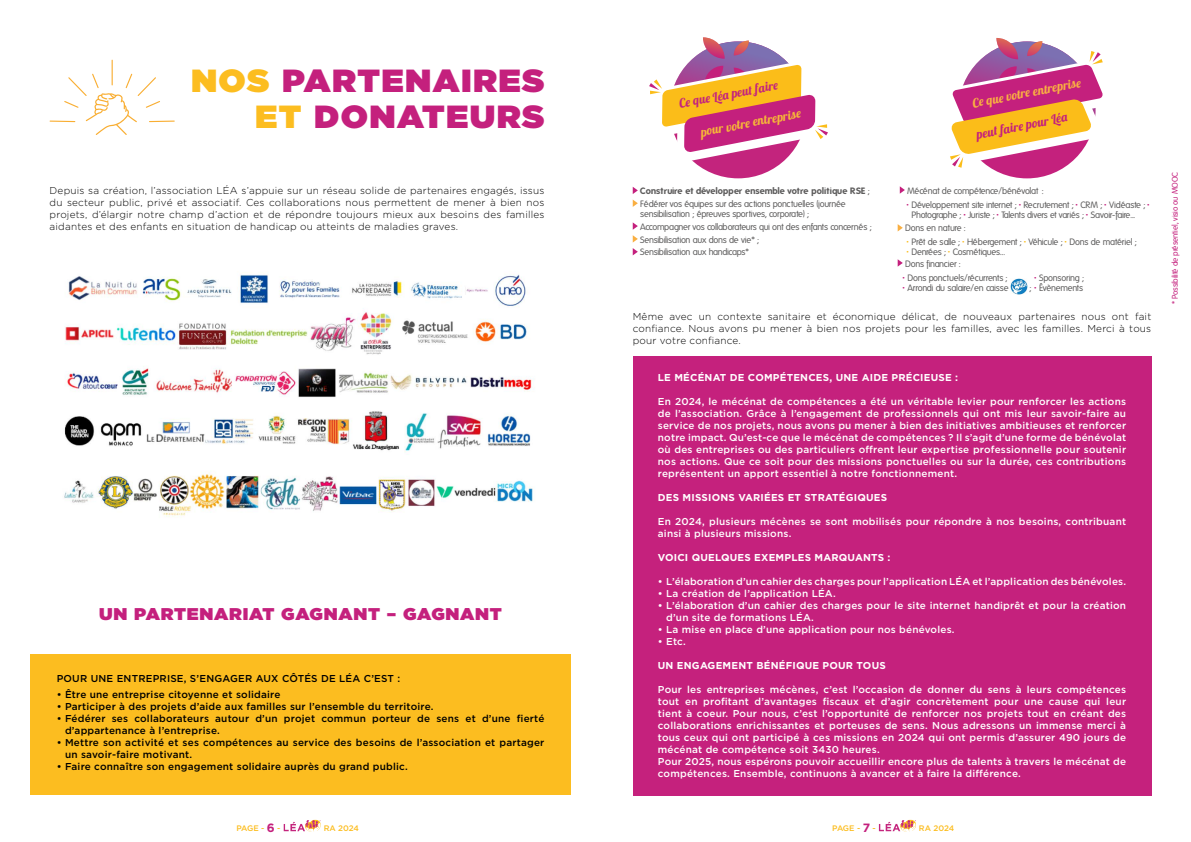
<style>
.page{position:relative;width:1191px;height:842px;background:#fff}
.page>*{position:absolute;margin:0;border:0;box-sizing:border-box;transform-origin:0 0}
.texte{font:900 32px/36px "Gotham";letter-spacing:.04em;color:#c4207d;text-align:right;scale:1.05 1}
.texte-2{font:900 17px "Gotham";letter-spacing:.04em;color:#c4207d;scale:1.05 1}
.texte-3{font:12.6px "Lobster 1.4";color:#f9af42}
.texte-4{font:12.6px "Lobster 1.4";color:#f6b638}
.texte-5{font:12.6px "Lobster 1.4";color:#c4247d}
.texte-6{font:12.6px "Lobster 1.4";color:#c4207d}
.sous_catégories_TDM{font:500 10px/12px "Gotham";letter-spacing:.02em;color:#fff}
.sous_catégories_TDM-2{font:300 10px/12px "Gotham";letter-spacing:.02em;color:#000;text-align:justify}
.sous_catégories_TDM-3{font:500 10px/12px "Gotham";letter-spacing:.02em;color:#000}
.sous_catégories_TDM-4{font:700 10px "Gotham";letter-spacing:.02em;color:#fff}
.t1{font:9px/10px "Folks";letter-spacing:-.035em;color:#5e5d5d}
.t2{font:700 9px "Folks";color:#5e5d5d}
.t3{font:8px "Folks";letter-spacing:-.03em;color:#c4207d}
.t4{font:500 8px "Gotham";letter-spacing:-.01em;color:#fcbd20}
.s1{color:#fcbd20}
.s2{font-weight:400}
.s3{color:#c4207d}
.s4{color:#fbbd19}
.s5{color:#fbbc24}
.s6{font-weight:700;font-size:12px;color:#c4207d}
</style>
<div class="page">
<div style="left:633px;top:356px;width:518px;height:439px;background:#c5217d"></div>
<div style="left:30px;top:654px;width:541px;height:141px;background:#fcbd20"></div>
<svg style="left:671px;top:160px;width:155px;height:636px"></svg>
<svg style="left:649px;top:37px;width:179px;height:123px"></svg>
<svg style="left:950px;top:38px;width:153px;height:141px"></svg>
<svg style="left:633px;top:187px;width:5px;height:7px"></svg>
<svg style="left:633px;top:200px;width:5px;height:7px"></svg>
<svg style="left:633px;top:222px;width:5px;height:33px"></svg>
<img style="left:64px;top:274px;width:470px;height:243px">
<svg style="left:50px;top:60px;width:125px;height:75px"></svg>
<svg style="left:899px;top:186px;width:6px;height:8px"></svg>
<svg style="left:897px;top:224px;width:5px;height:7px"></svg>
<svg style="left:897px;top:259px;width:5px;height:8px"></svg>
<img style="left:1011px;top:279px;width:16px;height:16px">
<svg style="left:283px;top:820px;width:38px;height:12px"></svg>
<svg style="left:878px;top:820px;width:38px;height:12px"></svg>
<p class="texte" style="left:191px;top:63px;width:338px"><span class="s1">NOS</span> PARTENAIRES<br><span class="s1">ET</span> DONATEURS</p>
<p class="sous_catégories_TDM-2" style="left:50px;top:184px;width:496px">Depuis sa création, l’association LÉA s’appuie sur un réseau solide de partenaires engagés, issus du secteur public, privé et associatif. Ces collaborations nous permettent de mener à bien nos projets, d’élargir notre champ d’action et de répondre toujours mieux aux besoins des familles aidantes et des enfants en situation de handicap ou atteints de maladies graves.</p>
<p class="texte-2" style="left:99px;top:601px;width:385px">UN PARTENARIAT GAGNANT – GAGNANT</p>
<p class="sous_catégories_TDM-3" style="left:57px;top:672px;width:345px">POUR UNE ENTREPRISE, S’ENGAGER AUX CÔTÉS DE LÉA C’EST :</p>
<p class="sous_catégories_TDM-3" style="left:57px;top:688px;width:225px">• Être une entreprise citoyenne et solidaire</p>
<p class="sous_catégories_TDM-3" style="left:57px;top:700px;width:378px">• Participer à des projets d’aide aux familles sur l’ensemble du territoire.</p>
<p class="sous_catégories_TDM-3" style="left:65px;top:712px;width:481px;text-indent:-8px">• Fédérer ses collaborateurs autour d’un projet commun porteur de sens et d’une fierté d’appartenance à l’entreprise.</p>
<p class="sous_catégories_TDM-3" style="left:65px;top:736px;width:481px;text-indent:-8px">• Mettre son activité et ses compétences au service des besoins de l’association et partager un savoir-faire motivant.</p>
<p class="sous_catégories_TDM-3" style="left:57px;top:760px;width:352px">• Faire connaître son engagement solidaire auprès du grand public.</p>
<p class="texte-5" style="left:678px;top:96px;width:102px;rotate:-11deg">Ce que Léa peut faire</p>
<p class="texte-4" style="left:699px;top:124px;width:103px;rotate:-11deg">pour votre entreprise</p>
<p class="texte-3" style="left:971px;top:95px;width:112px;rotate:-11deg">Ce que votre entreprise</p>
<p class="texte-6" style="left:975px;top:126px;width:93px;rotate:-11deg">peut faire pour Léa</p>
<p class="t2" style="left:640px;top:186px;width:231px">Construire et développer ensemble votre politique RSE <span class="s2">;</span></p>
<p class="t1" style="left:640px;top:199px;width:207px">Fédérer vos équipes sur des actions ponctuelles (journée sensibilisation ; épreuves sportives, corporate) ;</p>
<p class="t1" style="left:640px;top:222px;width:233px">Accompagner vos collaborateurs qui ont des enfants concernés ;</p>
<p class="t1" style="left:640px;top:235px;width:120px">Sensibilisation aux dons de vie* ;</p>
<p class="t1" style="left:640px;top:247px;width:110px">Sensibilisation aux handicaps*</p>
<p class="t1" style="left:907px;top:186px;width:138px">Mécénat de compétence/bénévolat :</p>
<p class="t1" style="left:911px;top:200px;width:240px;text-indent:-5px"><span class="s3">•</span> Développement site internet ; <span class="s3">•</span> Recrutement ; <span class="s3">•</span> CRM ; <span class="s3">•</span> Vidéaste ; <span class="s3">•<br></span>Photographe ; <span class="s3">•</span> Juriste ; <span class="s3">•</span> Talents divers et variés ; <span class="s3">•</span> Savoir-faire...</p>
<p class="t1" style="left:905px;top:223px;width:62px">Dons en nature :</p>
<p class="t1" style="left:906px;top:237px;width:231px"><span class="s4">•</span> Prêt de salle ; <span class="s5">•</span> Hébergement ; <span class="s4">•</span> Véhicule ; <span class="s4">•</span> Dons de matériel ;</p>
<p class="t1" style="left:906px;top:247px;width:100px"><span class="s4">•</span> Denrées ; <span class="s5">•</span> Cosmétiques...</p>
<p class="t1" style="left:905px;top:259px;width:57px">Dons financier :</p>
<p class="t1" style="left:902px;top:273px;width:106px"><span class="s3">•</span> Dons ponctuels/récurrents ;</p>
<p class="t1" style="left:902px;top:283px;width:107px"><span class="s3">•</span> Arrondi du salaire/en caisse</p>
<p class="t1" style="left:1029px;top:283px;width:55px">; <span class="s3">•</span> Évènements</p>
<p class="t1" style="left:1034px;top:273px;width:51px"><span class="s3">•</span> Sponsoring ;</p>
<p class="sous_catégories_TDM-2" style="left:633px;top:310px;width:520px">Même avec un contexte sanitaire et économique délicat, de nouveaux partenaires nous ont fait confiance. Nous avons pu mener à bien nos projets pour les familles, avec les familles. Merci à tous pour votre confiance.</p>
<p class="sous_catégories_TDM-4" style="left:658px;top:371px;width:302px">LE MÉCÉNAT DE COMPÉTENCES, UNE AIDE PRÉCIEUSE :</p>
<p class="sous_catégories_TDM" style="left:658px;top:395px;width:470px;text-align:justify">En 2024, le mécénat de compétences a été un véritable levier pour renforcer les actions de l’association. Grâce à l’engagement de professionnels qui ont mis leur savoir-faire au service de nos projets, nous avons pu mener à bien des initiatives ambitieuses et renforcer notre impact. Qu’est-ce que le mécénat de compétences ? Il s’agit d’une forme de bénévolat où des entreprises ou des particuliers offrent leur expertise professionnelle pour soutenir nos actions. Que ce soit pour des missions ponctuelles ou sur la durée, ces contributions représentent un apport essentiel à notre fonctionnement.</p>
<p class="sous_catégories_TDM-4" style="left:658px;top:491px;width:231px">DES MISSIONS VARIÉES ET STRATÉGIQUES</p>
<p class="sous_catégories_TDM" style="left:658px;top:515px;width:470px">En 2024, plusieurs mécènes se sont mobilisés pour répondre à nos besoins, contribuant ainsi à plusieurs missions.</p>
<p class="sous_catégories_TDM-4" style="left:658px;top:551px;width:234px">VOICI QUELQUES EXEMPLES MARQUANTS :</p>
<p class="sous_catégories_TDM" style="left:658px;top:575px;width:470px">• L’élaboration d’un cahier des charges pour l’application LÉA et l’application des bénévoles.</p>
<p class="sous_catégories_TDM" style="left:658px;top:587px;width:179px">• La création de l’application LÉA.</p>
<p class="sous_catégories_TDM" style="left:666px;top:599px;width:461px;text-indent:-8px">• L’élaboration d’un cahier des charges pour le site internet handiprêt et pour la création d’un site de formations LÉA.</p>
<p class="sous_catégories_TDM" style="left:658px;top:623px;width:298px">• La mise en place d’une application pour nos bénévoles.</p>
<p class="sous_catégories_TDM" style="left:658px;top:635px;width:29px">• Etc.</p>
<p class="sous_catégories_TDM-4" style="left:658px;top:659px;width:229px">UN ENGAGEMENT BÉNÉFIQUE POUR TOUS</p>
<p class="sous_catégories_TDM" style="left:658px;top:683px;width:470px;text-align:justify">Pour les entreprises mécènes, c’est l’occasion de donner du sens à leurs compétences tout en profitant d’avantages fiscaux et d’agir concrètement pour une cause qui leur tient à coeur. Pour nous, c’est l’opportunité de renforcer nos projets tout en créant des collaborations enrichissantes et porteuses de sens. Nous adressons un immense merci à tous ceux qui ont participé à ces missions en 2024 qui ont permis d’assurer 490 jours de mécénat de compétence soit 3430 heures.</p>
<p class="sous_catégories_TDM" style="left:658px;top:755px;width:470px">Pour 2025, nous espérons pouvoir accueillir encore plus de talents à travers le mécénat de compétences. Ensemble, continuons à avancer et à faire la différence.</p>
<p class="t4" style="left:236px;top:823px;width:46px">PAGE - <span class="s6">6</span> -</p>
<p class="t4" style="left:324px;top:823px;width:37px">RA 2024</p>
<p class="t4" style="left:832px;top:823px;width:45px">PAGE - <span class="s6">7</span> -</p>
<p class="t4" style="left:919px;top:823px;width:37px">RA 2024</p>
<p class="t3" style="left:1170px;top:304px;width:134px;rotate:-90deg">* Possibilité de présentiel, visio ou MOOC</p>
</div>
